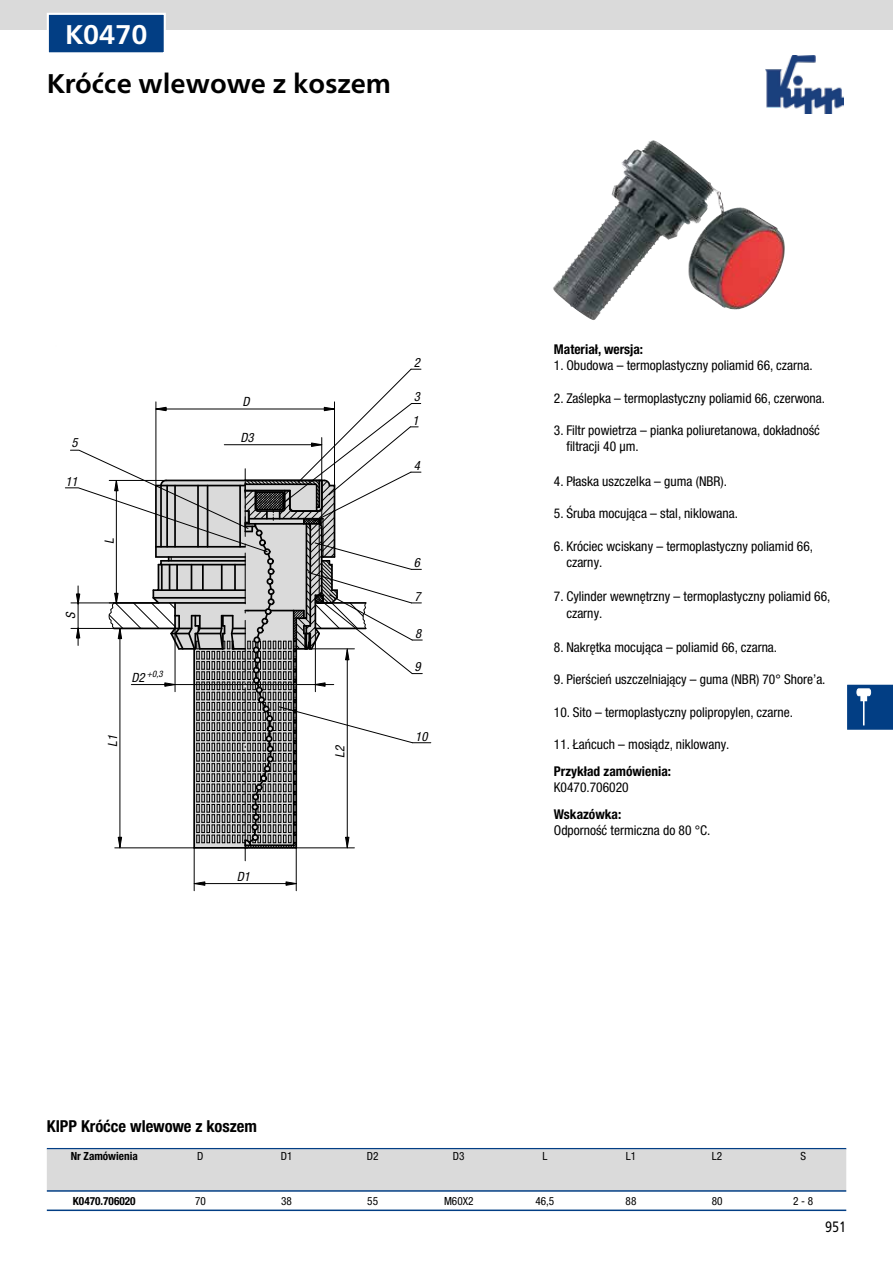
<style>
.page{position:relative;width:893px;height:1263px;background:#fff}
.page>*{position:absolute;margin:0;border:0;box-sizing:border-box;transform-origin:0 0}
.t1{font:700 27px "Frutiger Neue LTW1 G";color:#000}
.t2{font:700 27px "Frutiger Neue LTW1 G";color:#fff}
.t3{font:700 condensed 16.5px "Helvetica Neue LTW1 G";color:#000}
.t4{font:15px "Frutiger Neue LTW1 G";color:#000;scale:.81 1}
.t5{font:condensed 13.5px/16.2px "Helvetica Neue LTW1 G";color:#000}
.t6{font:700 condensed 13.5px "Helvetica Neue LTW1 G";color:#000}
.t7{font:italic condensed 12.75px "Helvetica Neue LTW1 G";color:#000}
.t8{font:condensed 11.25px "Helvetica Neue LTW1 G";color:#000}
.t9{font:700 condensed 11.25px "Helvetica Neue LTW1 G";color:#000}
.t10{font:italic condensed 9px "Helvetica Neue LTW1 G";color:#000}
.s1{font-size:12.75px}
</style>
<div class="page">
<img style="left:765px;top:55px;width:79px;height:58px">
<div style="left:0;top:0;width:893px;height:30px;background:#dadada"></div>
<svg style="left:847px;top:684px;width:46px;height:46px;background:#1d5291"></svg>
<img style="left:553px;top:140px;width:135px;height:180px">
<hr style="left:194px;top:883px;width:102px;height:1px;background:#000">
<hr style="left:194px;top:848px;width:1px;height:43px;background:#000">
<hr style="left:296px;top:848px;width:1px;height:43px;background:#000">
<hr style="left:245px;top:815px;width:1px;height:46px;background:#000">
<svg style="left:285px;top:881px;width:12px;height:5px"></svg>
<svg style="left:193px;top:881px;width:13px;height:5px"></svg>
<svg style="left:65px;top:368px;width:366px;height:485px"></svg>
<div style="left:48px;top:14px;width:117px;height:39px;background:#023e84"></div>
<div style="left:47px;top:13px;width:119px;height:41px;border:2px solid #fff"></div>
<hr style="left:47px;top:1148px;width:799px;height:1px;background:#023e84">
<div style="left:47px;top:1149px;width:799px;height:41px;background:#dadada"></div>
<hr style="left:47px;top:1190px;width:799px;height:2px;background:#023e84">
<hr style="left:47px;top:1209px;width:799px;height:2px;background:#023e84">
<h1 class="t2" style="left:65px;top:18px;width:84px">K0470</h1>
<h1 class="t1" style="left:47px;top:67px;width:346px">Króćce wlewowe z koszem</h1>
<p class="t7" style="left:71px;top:436px;width:8px">5</p>
<p class="t7" style="left:65px;top:474px;width:14px">11</p>
<p class="t7" style="left:102px;top:544px;width:7px;rotate:-90deg">L</p>
<p class="t7" style="left:63px;top:619px;width:9px;rotate:-90deg">S</p>
<p class="t10" style="left:131px;top:668px;width:33px"><span class="s1">D2</span> +0,3</p>
<p class="t7" style="left:105px;top:747px;width:13px;rotate:-90deg">L1</p>
<p class="t7" style="left:242px;top:394px;width:9px">D</p>
<p class="t7" style="left:240px;top:430px;width:15px">D3</p>
<p class="t7" style="left:237px;top:869px;width:15px">D1</p>
<p class="t7" style="left:333px;top:758px;width:14px;rotate:-90deg">L2</p>
<p class="t7" style="left:414px;top:355px;width:8px">2</p>
<p class="t7" style="left:414px;top:389px;width:8px">3</p>
<p class="t7" style="left:412px;top:413px;width:8px">1</p>
<p class="t7" style="left:414px;top:458px;width:8px">4</p>
<p class="t7" style="left:414px;top:555px;width:8px">6</p>
<p class="t7" style="left:415px;top:589px;width:8px">7</p>
<p class="t7" style="left:415px;top:626px;width:8px">8</p>
<p class="t7" style="left:415px;top:659px;width:8px">9</p>
<p class="t7" style="left:415px;top:729px;width:14px">10</p>
<p class="t6" style="left:554px;top:341px;width:91px">Materiał, wersja:</p>
<p class="t5" style="left:554px;top:357px;width:260px">1. Obudowa – termoplastyczny poliamid 66, czarna.</p>
<p class="t5" style="left:554px;top:390px;width:273px">2. Zaślepka – termoplastyczny poliamid 66, czerwona.</p>
<p class="t5" style="left:566px;top:422px;width:255px;text-indent:-12px">3. Filtr powietrza – pianka poliuretanowa, dokładność filtracji 40 µm.</p>
<p class="t5" style="left:554px;top:473px;width:175px">4. Płaska uszczelka – guma (NBR).</p>
<p class="t5" style="left:554px;top:505px;width:186px">5. Śruba mocująca – stal, niklowana.</p>
<p class="t5" style="left:566px;top:538px;width:248px;text-indent:-12px">6. Króciec wciskany – termoplastyczny poliamid 66, czarny.</p>
<p class="t5" style="left:566px;top:588px;width:266px;text-indent:-12px">7. Cylinder wewnętrzny – termoplastyczny poliamid 66, czarny.</p>
<p class="t5" style="left:554px;top:639px;width:225px">8. Nakrętka mocująca – poliamid 66, czarna.</p>
<p class="t5" style="left:554px;top:672px;width:273px">9. Pierścień uszczelniający – guma (NBR) 70° Shore’a.</p>
<p class="t5" style="left:554px;top:704px;width:241px">10. Sito – termoplastyczny polipropylen, czarne.</p>
<p class="t5" style="left:554px;top:736px;width:177px">11. Łańcuch – mosiądz, niklowany.</p>
<p class="t6" style="left:554px;top:763px;width:119px">Przykład zamówienia:</p>
<p class="t5" style="left:554px;top:779px;width:76px">K0470.706020</p>
<p class="t6" style="left:554px;top:806px;width:69px">Wskazówka:</p>
<p class="t5" style="left:554px;top:822px;width:158px">Odporność termiczna do 80 °C.</p>
<p class="t3" style="left:47px;top:1116px;width:212px">KIPP Króćce wlewowe z koszem</p>
<p class="t9" style="left:71px;top:1149px;width:69px">Nr Zamówienia</p>
<p class="t8" style="left:197px;top:1149px;width:8px">D</p>
<p class="t8" style="left:281px;top:1149px;width:13px">D1</p>
<p class="t8" style="left:367px;top:1149px;width:13px">D2</p>
<p class="t8" style="left:453px;top:1149px;width:13px">D3</p>
<p class="t8" style="left:542px;top:1149px;width:6px">L</p>
<p class="t8" style="left:626px;top:1149px;width:12px">L1</p>
<p class="t8" style="left:712px;top:1149px;width:12px">L2</p>
<p class="t8" style="left:800px;top:1149px;width:7px">S</p>
<p class="t9" style="left:73px;top:1194px;width:64px">K0470.706020</p>
<p class="t8" style="left:195px;top:1195px;width:12px">70</p>
<p class="t8" style="left:281px;top:1195px;width:12px">38</p>
<p class="t8" style="left:367px;top:1195px;width:12px">55</p>
<p class="t8" style="left:444px;top:1195px;width:31px">M60X2</p>
<p class="t8" style="left:535px;top:1195px;width:20px">46,5</p>
<p class="t8" style="left:626px;top:1195px;width:12px">88</p>
<p class="t8" style="left:712px;top:1195px;width:12px">80</p>
<p class="t8" style="left:793px;top:1195px;width:22px">2 - 8</p>
<p class="t4" style="left:825px;top:1215px;width:27px">951</p>
</div>
